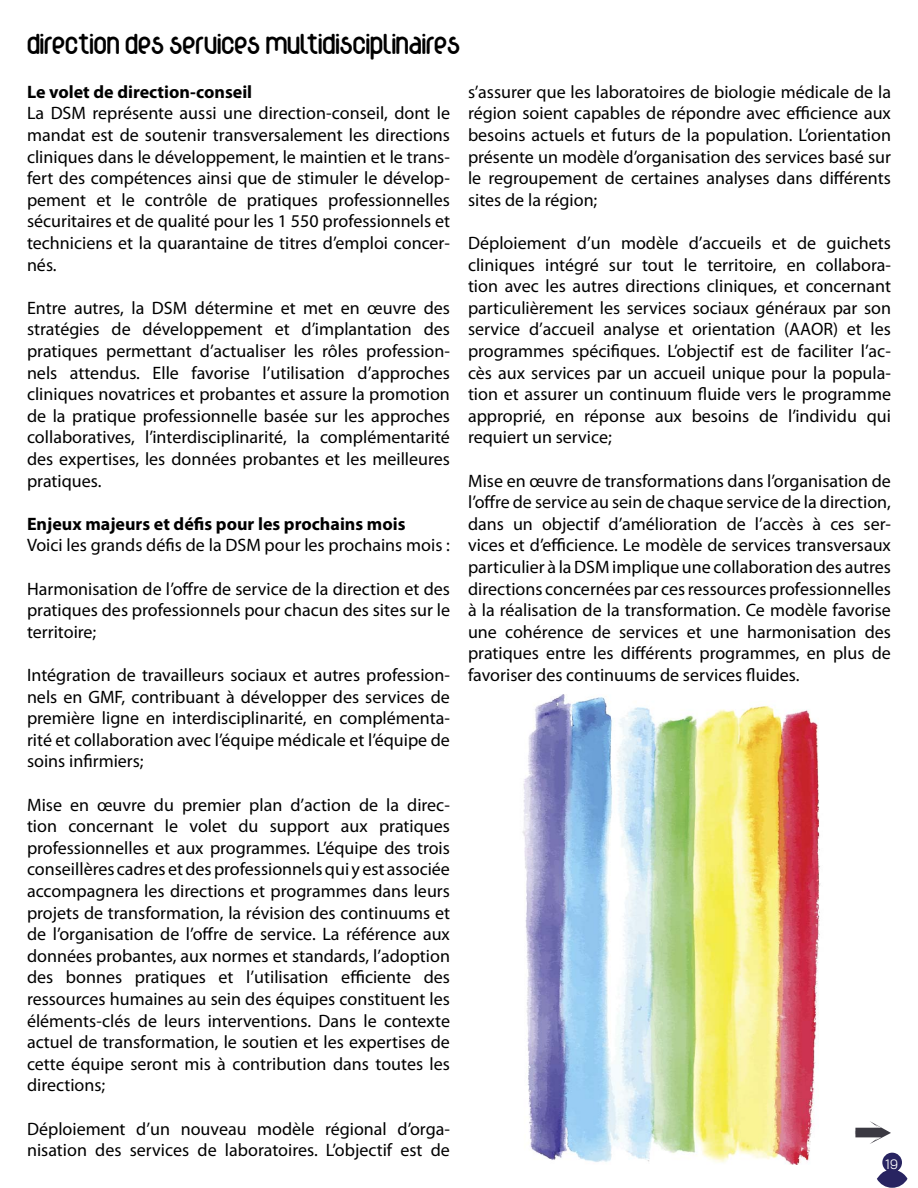
<style>
.page{position:relative;width:918px;height:1188px;background:#fff}
.page>*{position:absolute;margin:0;border:0;box-sizing:border-box;transform-origin:0 0}
.t1{font:700 36px "wec";color:#000}
.t2{font:18px/21.6px "Myriad Pro";color:#000;text-align:justify}
.t3{font:700 18px "Myriad Pro";color:#000}
.t4{font:13.5px "Tofino";color:#fff}
</style>
<div class="page">
<svg style="left:877px;top:1153px;width:31px;height:35px"></svg>
<svg style="left:855px;top:1121px;width:36px;height:23px"></svg>
<img style="left:522px;top:694px;width:299px;height:470px">
<h1 class="t1" style="left:27px;top:30px;width:435px">direction des services multidisciplinaires</h1>
<p class="t3" style="left:27px;top:80px;width:227px">Le volet de direction-conseil</p>
<p class="t2" style="left:27px;top:102px;width:425px">La DSM représente aussi une direction-conseil, dont le mandat est de soutenir transversalement les directions cliniques dans le développement, le maintien et le trans&shy;fert des compétences ainsi que de stimuler le dévelop&shy;pement et le contrôle de pratiques professionnelles sécuritaires et de qualité pour les 1 550 professionnels et techniciens et la quarantaine de titres d’emploi concer&shy;nés.</p>
<p class="t2" style="left:27px;top:297px;width:425px">Entre autres, la DSM détermine et met en œuvre des stratégies de développement et d’implantation des pratiques permettant d’actualiser les rôles profession&shy;nels attendus. Elle favorise l’utilisation d’approches cliniques novatrices et probantes et assure la promotion de la pratique professionnelle basée sur les approches collaboratives, l’interdisciplinarité, la complémentarité des expertises, les données probantes et les meilleures pratiques.</p>
<p class="t3" style="left:27px;top:512px;width:380px">Enjeux majeurs et défis pour les prochains mois</p>
<p class="t2" style="left:27px;top:534px;width:424px">Voici les grands défis de la DSM pour les prochains mois :</p>
<p class="t2" style="left:27px;top:577px;width:425px">Harmonisation de l’offre de service de la direction et des pratiques des professionnels pour chacun des sites sur le territoire;</p>
<p class="t2" style="left:27px;top:664px;width:424px">Intégration de travailleurs sociaux et autres profession&shy;nels en GMF, contribuant à développer des services de première ligne en interdisciplinarité, en complémenta&shy;rité et collaboration avec l’équipe médicale et l’équipe de soins infirmiers;</p>
<p class="t2" style="left:27px;top:793px;width:425px">Mise en œuvre du premier plan d’action de la direc&shy;tion concernant le volet du support aux pratiques professionnelles et aux programmes. L’équipe des trois conseillères cadres et des professionnels qui y est associée accompagnera les directions et programmes dans leurs projets de transformation, la révision des continuums et de l’organisation de l’offre de service. La référence aux données probantes, aux normes et standards, l’adoption des bonnes pratiques et l’utilisation efficiente des ressources humaines au sein des équipes constituent les éléments-clés de leurs interventions. Dans le contexte actuel de transformation, le soutien et les expertises de cette équipe seront mis à contribution dans toutes les directions;</p>
<p class="t2" style="left:27px;top:1117px;width:424px">Déploiement d’un nouveau modèle régional d’orga&shy;nisation des services de laboratoires. L’objectif est de</p>
<p class="t2" style="left:468px;top:81px;width:425px">s’assurer que les laboratoires de biologie médicale de la région soient capables de répondre avec efficience aux besoins actuels et futurs de la population. L’orientation présente un modèle d’organisation des services basé sur le regroupement de certaines analyses dans différents sites de la région;</p>
<p class="t2" style="left:468px;top:232px;width:425px">Déploiement d’un modèle d’accueils et de guichets cliniques intégré sur tout le territoire, en collabora&shy;tion avec les autres directions cliniques, et concernant particulièrement les services sociaux généraux par son service d’accueil analyse et orientation (AAOR) et les programmes spécifiques. L’objectif est de faciliter l’ac&shy;cès aux services par un accueil unique pour la popula&shy;tion et assurer un continuum fluide vers le programme approprié, en réponse aux besoins de l’individu qui requiert un service;</p>
<p class="t2" style="left:468px;top:469px;width:425px">Mise en œuvre de transformations dans l’organisation de l’offre de service au sein de chaque service de la direction, dans un objectif d’amélioration de l’accès à ces ser&shy;vices et d’efficience. Le modèle de services transversaux particulier à la DSM implique une collaboration des autres directions concernées par ces ressources professionnelles à la réalisation de la transformation. Ce modèle favorise une cohérence de services et une harmonisation des pratiques entre les différents programmes, en plus de favoriser des continuums de services fluides.</p>
<p class="t4" style="left:886px;top:1154px;width:14px">19</p>
</div>
